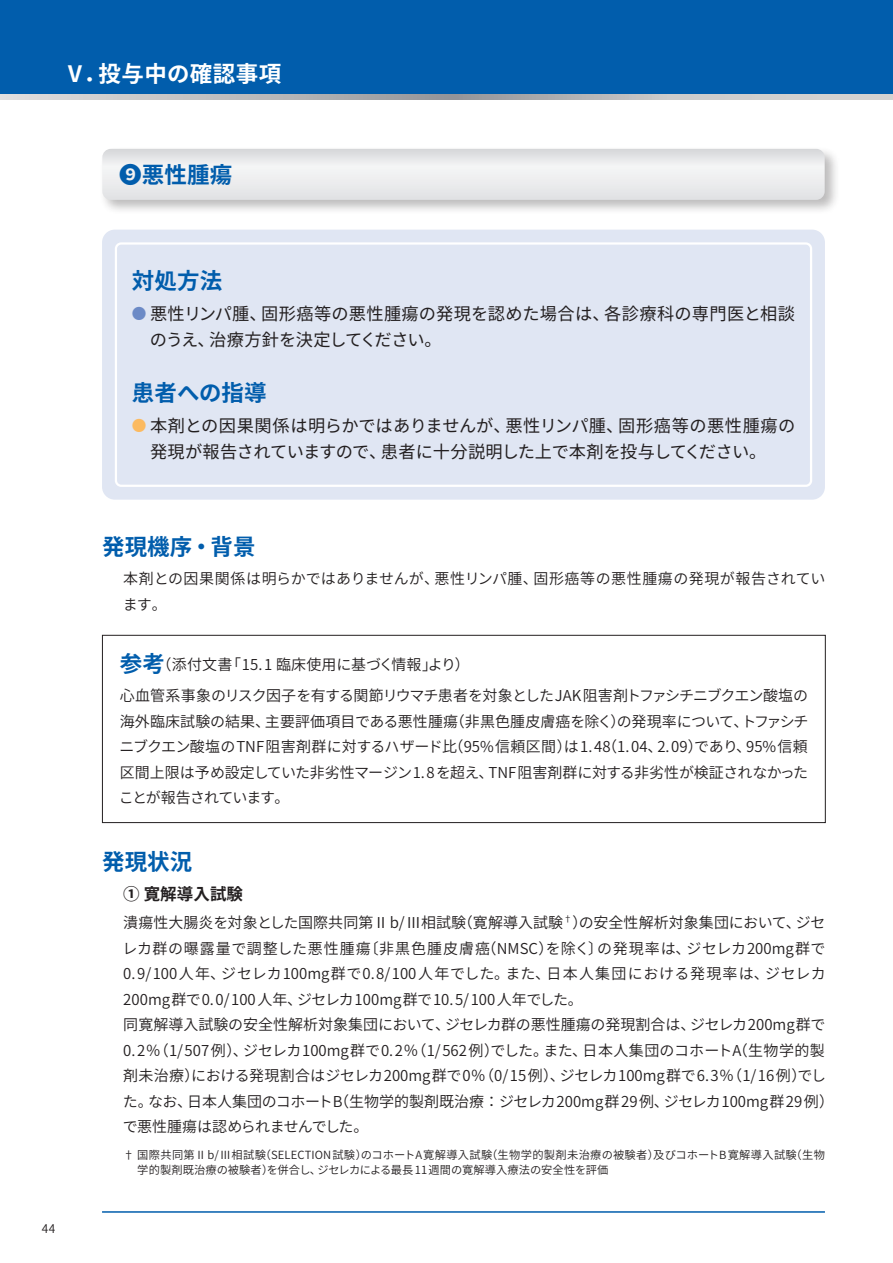
<style>
.page{position:relative;width:893px;height:1263px;background:#fff}
.page>*{position:absolute;margin:0;border:0;box-sizing:border-box;transform-origin:0 0}
.小タイトル{font:700 22.5px "Noto Sans CJ Kjp";letter-spacing:.005em;color:#015dac}
.t1{font:700 22.5px "Noto Sans CJ Kjp";letter-spacing:.02em;color:#fff}
.t2{font:17.25px/25.5px "Noto Sans CJ Kjp";letter-spacing:.005em;color:#231f20}
.小タイトル-2{font:700 16.5px "Noto Sans CJ Kjp";letter-spacing:.005em;color:#231f20}
.本文{font:600 15px/25.5px "Noto Sans CJ Kjp";color:#231f20;text-align:justify}
.本文-2{font:600 15px/25.5px "Noto Sans CJ Kjp";letter-spacing:.025em;color:#231f20}
.小タイトル-3{font:600 15px "Noto Sans CJ Kjp";letter-spacing:.01em;color:#231f20}
.t3{font:600 12px "Noto Sans CJ Kjp";color:#231f20}
.注釈{font:600 11.25px/15.8px "Noto Sans CJ Kjp";letter-spacing:.01em;color:#231f20}
.s1{font-size:14.7px;color:#6c8ac6}
.s2{font-size:14.7px;color:#fcba60}
.s3{font-weight:700;font-size:22.5px;color:#015dac}
</style>
<div class="page">
<hr style="left:102px;top:1211px;width:723px;height:2px;background:#015dac">
<svg style="left:0;top:94px;width:893px;height:6px;background:#bebdbf"></svg>
<div style="left:0;top:0;width:893px;height:94px;background:#015dac"></div>
<div style="left:102px;top:635px;width:724px;height:188px;border:1px solid #231f20"></div>
<div style="left:99px;top:146px;width:741px;height:69px;background:#231f20;opacity:.3"></div>
<svg style="left:102px;top:149px;width:723px;height:51px"></svg>
<div style="left:102px;top:230px;width:723px;height:270px;background:#e0e6f3;border-radius:13px"></div>
<svg style="left:115px;top:242px;width:697px;height:245px"></svg>
<h1 class="t1" style="left:64px;top:61px;width:219px">Ⅴ．投与中の確認事項</h1>
<p class="小タイトル" style="left:119px;top:162px;width:114px">❾悪性腫瘍</p>
<p class="t3" style="left:42px;top:1222px;width:15px">44</p>
<p class="小タイトル" style="left:132px;top:268px;width:92px">対処方法</p>
<p class="t2" style="left:150px;top:301px;width:647px;text-indent:-18px"><span class="s1">●</span> 悪性リンパ腫、固形癌等の悪性腫瘍の発現を認めた場合は、各診療科の専門医と相談のうえ、治療方針を決定してください。</p>
<p class="小タイトル" style="left:132px;top:380px;width:136px">患者への指導</p>
<p class="t2" style="left:150px;top:413px;width:647px;text-indent:-18px"><span class="s2">●</span> 本剤との因果関係は明らかではありませんが、悪性リンパ腫、固形癌等の悪性腫瘍の発現が報告されていますので、患者に十分説明した上で本剤を投与してください。</p>
<p class="小タイトル" style="left:102px;top:534px;width:155px">発現機序・背景</p>
<p class="本文-2" style="left:123px;top:566px;width:704px">本剤との因果関係は明らかではありませんが、悪性リンパ腫、固形癌等の悪性腫瘍の発現が報告されています。</p>
<p class="小タイトル-3" style="left:120px;top:656px;width:351px"><span class="s3">参考</span>（添付文書「15.1 臨床使用に基づく情報」より）</p>
<p class="本文" style="left:119px;top:683px;width:691px">心血管系事象のリスク因子を有する関節リウマチ患者を対象としたJAK阻害剤トファシチニブクエン酸塩の海外臨床試験の結果、主要評価項目である悪性腫瘍（非黒色腫皮膚癌を除く）の発現率について、トファシチニブクエン酸塩のTNF阻害剤群に対するハザード比（95%信頼区間）は1.48（1.04、2.09）であり、95%信頼区間上限は予め設定していた非劣性マージン1.8を超え、TNF阻害剤群に対する非劣性が検証されなかったことが報告されています。</p>
<p class="小タイトル" style="left:102px;top:848px;width:92px">発現状況</p>
<p class="小タイトル-2" style="left:123px;top:884px;width:121px">① 寛解導入試験</p>
<p class="本文" style="left:122px;top:910px;width:705px">潰瘍性大腸炎を対象とした国際共同第Ⅱb/Ⅲ相試験（寛解導入試験<sup>†</sup>）の安全性解析対象集団において、ジセレカ群の曝露量で調整した悪性腫瘍〔非黒色腫皮膚癌（NMSC）を除く〕の発現率は、ジセレカ200mg群で0.9/100人年、ジセレカ100mg群で0.8/100人年でした。また、日本人集団における発現率は、ジセレカ200mg群で0.0/100人年、ジセレカ100mg群で10.5/100人年でした。</p>
<p class="本文" style="left:123px;top:1012px;width:713px;text-align:left">同寛解導入試験の安全性解析対象集団において、ジセレカ群の悪性腫瘍の発現割合は、ジセレカ200mg群で0.2％（1/507例）、ジセレカ100mg群で0.2％（1/562例）でした。また、日本人集団のコホートA（生物学的製剤未治療）における発現割合はジセレカ200mg群で0％（0/15例）、ジセレカ100mg群で6.3％（1/16例）でした。なお、日本人集団のコホートB（生物学的製剤既治療：ジセレカ200mg群29例、ジセレカ100mg群29例）で悪性腫瘍は認められませんでした。</p>
<p class="注釈" style="left:137px;top:1147px;width:689px;text-indent:-14px">† 国際共同第Ⅱb/Ⅲ相試験（SELECTION試験）のコホートA寛解導入試験（生物学的製剤未治療の被験者）及びコホートB寛解導入試験（生物学的製剤既治療の被験者）を併合し、ジセレカによる最長11週間の寛解導入療法の安全性を評価</p>
</div>
